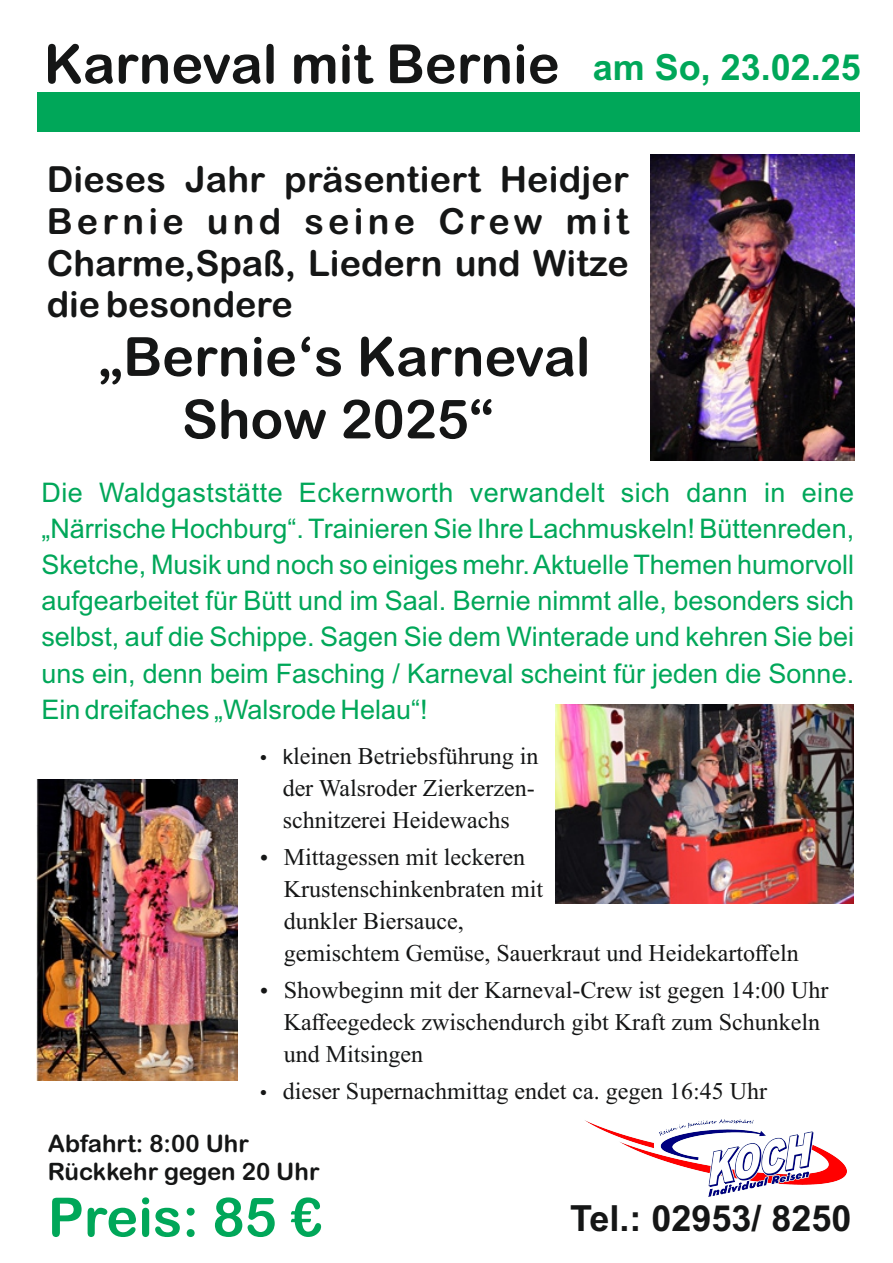
<style>
.page{position:relative;width:893px;height:1263px;background:#fff}
.page>*{position:absolute;margin:0;border:0;box-sizing:border-box;transform-origin:0 0}
.t1{font:54px/62.6px "Arial Rounded MT Bold";color:#151616;text-align:center}
.t2{font:54px "Arial Rounded MT Bold";color:#00a759}
.t3{font:36px/41.7px "Arial Rounded MT Bold";color:#151616;text-align:justify}
.t4{font:700 36px "Arial";color:#151616}
.t5{font:27px/36.2px "Arial";color:#00a759;text-align:justify}
.t6{font:24px/32px "Times New Roman";color:#151616}
.t7{font:24px/27.8px "Arial Rounded MT Bold";color:#151616}
.s1{font-family:"Arial";font-weight:700;font-size:36px;color:#00a759}
.s2{font-family:"Arial";font-size:21px}
</style>
<div class="page">
<div style="left:38px;top:92px;width:822px;height:39px;background:#00a759"></div>
<img style="left:651px;top:155px;width:203px;height:305px">
<img style="left:36px;top:779px;width:202px;height:301px">
<img style="left:555px;top:704px;width:299px;height:199px">
<img style="left:585px;top:1119px;width:261px;height:78px">
<h1 class="t1" style="left:44px;top:38px;width:819px">Karneval mit Bernie <span class="s1">am So, 23.02.25</span></h1>
<h2 class="t3" style="left:47px;top:162px;width:584px">Dieses Jahr präsentiert Heidjer Bernie und seine Crew mit Charme,Spaß, Liedern und Witze die besondere</h2>
<h1 class="t1" style="left:99px;top:331px;width:493px">„Bernie‘s Karneval<br>Show 2025“</h1>
<p class="t5" style="left:41px;top:476px;width:814px">Die Waldgaststätte Eckernworth verwandelt sich dann in eine „Närrische Hochburg“. Trainieren Sie Ihre Lachmuskeln! Büttenreden, Sketche, Musik und noch so einiges mehr. Aktuelle Themen humorvoll aufgearbeitet für Bütt und im Saal. Bernie nimmt alle, besonders sich selbst, auf die Schippe. Sagen Sie dem Winterade und kehren Sie bei uns ein, denn beim Fasching / Karneval scheint für jeden die Sonne.<br>Ein dreifaches „Walsrode Helau“!</p>
<p class="t6" style="left:283px;top:742px;width:257px"><span class="s2">k</span>leinen Betriebsführung in der Walsroder Zierkerzen&shy;schnitzerei Heidewachs</p>
<p class="t6" style="left:284px;top:843px;width:517px">Mittagessen mit leckeren<br>Krustenschinkenbraten mit<br>dunkler Biersauce,<br>gemischtem Gemüse, Sauerkraut und Heidekartoffeln</p>
<p class="t6" style="left:284px;top:976px;width:546px">Showbeginn mit der Karneval-Crew ist gegen 14:00 Uhr<br>Kaffeegedeck zwischendurch gibt Kraft zum Schunkeln und Mitsingen</p>
<p class="t6" style="left:283px;top:1077px;width:486px">dieser Supernachmittag endet ca. gegen 16:45 Uhr</p>
<p class="t7" style="left:48px;top:1132px;width:273px">Abfahrt: 8:00 Uhr<br>Rückkehr gegen 20 Uhr</p>
<h1 class="t2" style="left:48px;top:1197px;width:276px">Preis: 85 €</h1>
<h2 class="t4" style="left:570px;top:1205px;width:283px">Tel.: 02953/ 8250</h2>
</div>
